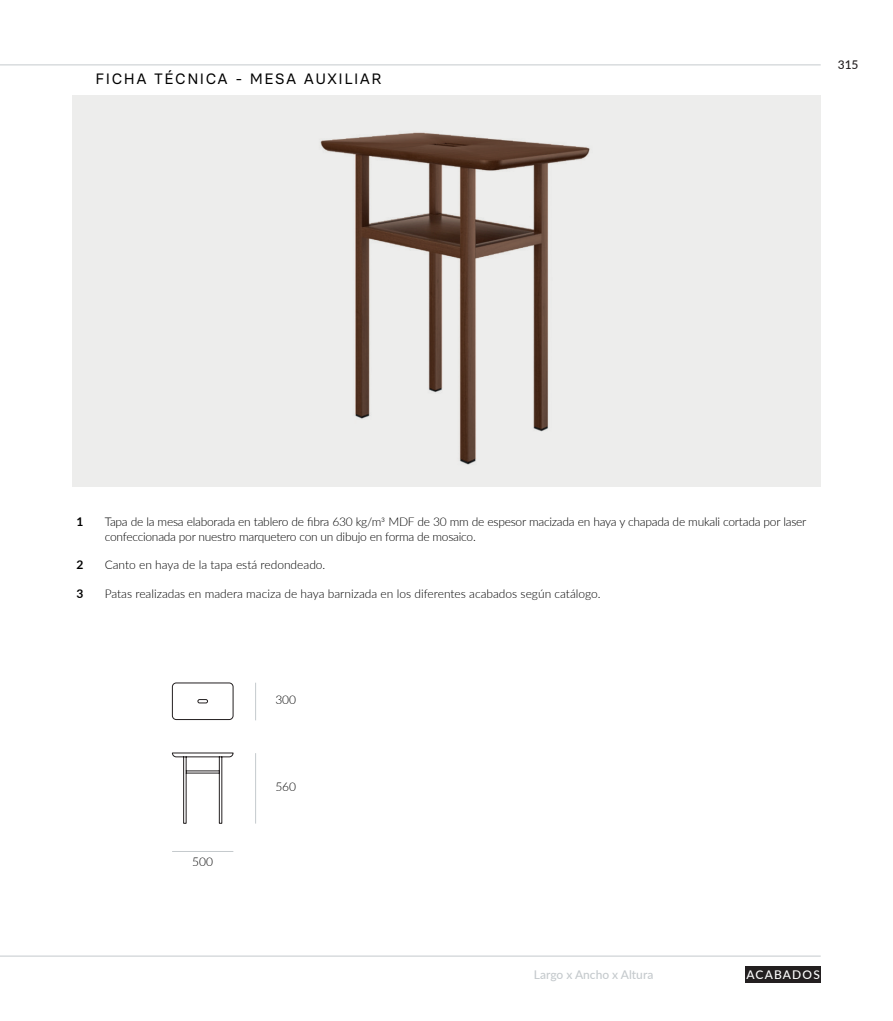
<style>
.page{position:relative;width:893px;height:1021px;background:#fff}
.page>*{position:absolute;margin:0;border:0;box-sizing:border-box;transform-origin:0 0}
.t1{font:15px "Basier Square";letter-spacing:.1em;color:#000}
.t2{font:300 12px/14.4px "Lato";letter-spacing:-.02em;color:#000}
.t3{font:300 12px "Lato";color:#000}
.t4{font:500 12px "Lato";color:#c5cacd}
.t5{font:500 12px "Lato";letter-spacing:.1em;color:#fff}
.t6{font:500 12px "Lato";color:#231f20}
.t7{font:700 12px "Lato";color:#000}
</style>
<div class="page">
<div style="left:72px;top:95px;width:749px;height:391px;background:#ededec"></div>
<img style="left:320px;top:132px;width:270px;height:333px">
<div style="left:746px;top:966px;width:75px;height:17px;background:#231f20"></div>
<hr style="left:0;top:955px;width:821px;height:1px;background:#c5cacd">
<hr style="left:0;top:64px;width:821px;height:1px;background:#c5cacd">
<hr style="left:172px;top:851px;width:61px;height:1px;background:#c5cacd">
<hr style="left:255px;top:753px;width:1px;height:70px;background:#c5cacd">
<hr style="left:255px;top:682px;width:1px;height:38px;background:#c5cacd">
<svg style="left:172px;top:682px;width:62px;height:142px"></svg>
<p class="t1" style="left:95px;top:69px;width:288px">FICHA TÉCNICA - MESA AUXILIAR</p>
<p class="t6" style="left:838px;top:56px;width:22px">315</p>
<p class="t7" style="left:77px;top:513px;width:8px">1</p>
<p class="t7" style="left:77px;top:556px;width:8px">2</p>
<p class="t7" style="left:77px;top:585px;width:8px">3</p>
<p class="t2" style="left:105px;top:514px;width:703px">Tapa de la mesa elaborada en tablero de fibra 630 kg/m3 MDF de 30 mm de espesor macizada en haya y chapada de mukali cortada por laser confeccionada por nuestro marquetero con un dibujo en forma de mosaico.</p>
<p class="t3" style="left:105px;top:556px;width:222px">Canto en haya de la tapa está redondeado.</p>
<p class="t3" style="left:105px;top:585px;width:498px">Patas realizadas en madera maciza de haya barnizada en los diferentes acabados según catálogo.</p>
<p class="t2" style="left:192px;top:853px;width:22px">500</p>
<p class="t2" style="left:275px;top:692px;width:22px">300</p>
<p class="t2" style="left:275px;top:778px;width:22px">560</p>
<p class="t4" style="left:534px;top:966px;width:121px">Largo x Ancho x Altura</p>
<p class="t5" style="left:746px;top:966px;width:75px">ACABADOS</p>
</div>
